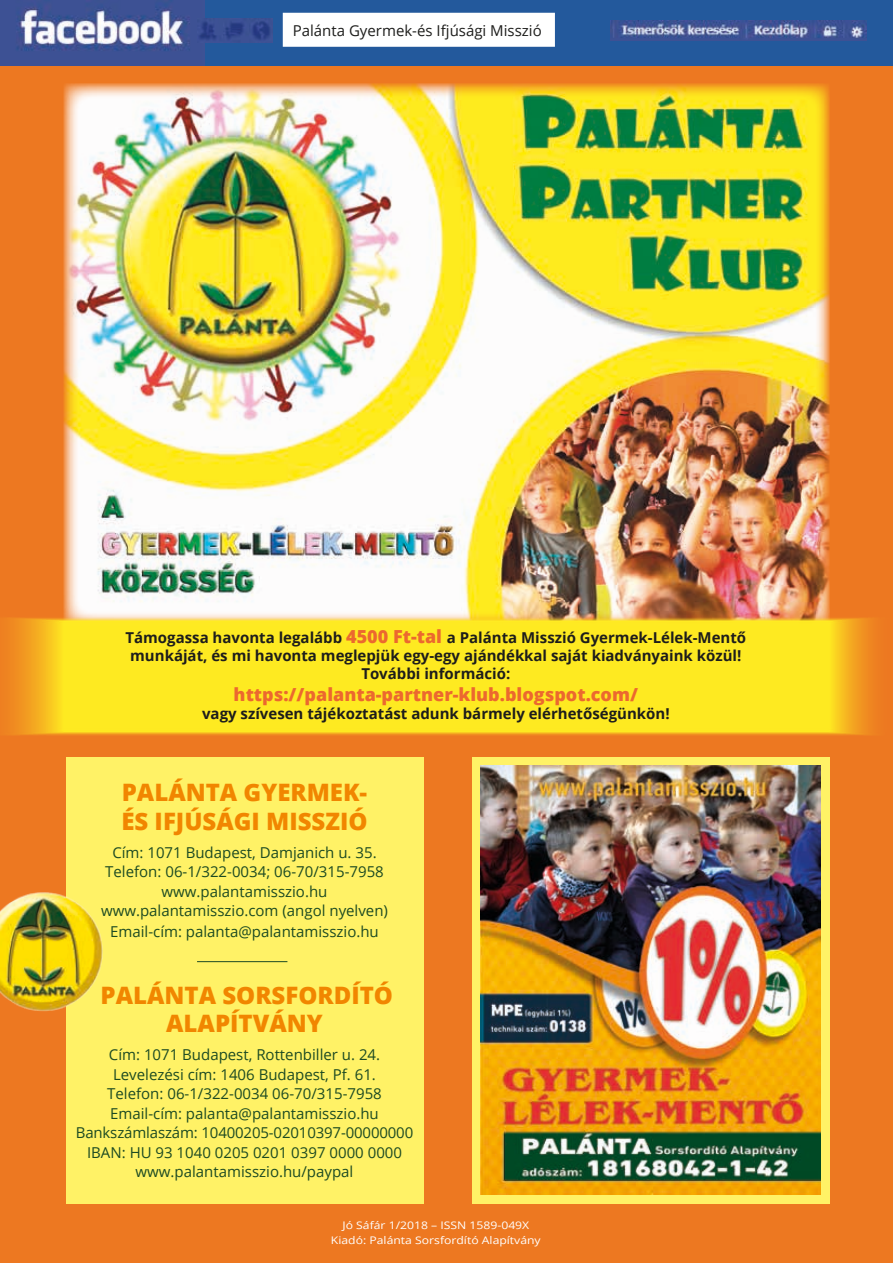
<style>
.page{position:relative;width:893px;height:1263px;background:#ed7821}
.page>*{position:absolute;margin:0;border:0;box-sizing:border-box;transform-origin:0 0}
.t1{font:800 24px/28.8px "Open Sans";color:#f18600}
.t2{font:800 18px "Open Sans";color:#ec6830}
.t3{font:15px/19.5px "Open Sans";color:#1c4a22;text-align:center}
.t4{font:700 15px/18px "Open Sans";color:#1d1d1b;text-align:center}
.t5{font:15px "Open Sans";color:#1d1d1b}
.t6{font:10.5px/15px "Open Sans";color:#fff;text-align:center;scale:1.16 1}
.s1{font-weight:800;font-size:18px;color:#ec6830}
</style>
<div class="page">
<img style="left:64px;top:84px;width:765px;height:533px">
<div style="left:0;top:0;width:893px;height:65px;background:#23599c"></div>
<img style="left:0;top:0;width:205px;height:65px">
<div style="left:284px;top:14px;width:270px;height:32px;background:#fff"></div>
<div style="left:283px;top:13px;width:272px;height:34px;border:2px solid #fff"></div>
<img style="left:198px;top:18px;width:75px;height:24px">
<img style="left:610px;top:20px;width:256px;height:21px">
<svg style="left:5px;top:617px;width:869px;height:118px;background:#fce023"></svg>
<div style="left:66px;top:757px;width:357px;height:446px;background:#fff266"></div>
<hr style="left:197px;top:961px;width:90px;height:1px;background:#1c4a22">
<img style="left:0;top:892px;width:103px;height:120px">
<div style="left:472px;top:757px;width:357px;height:446px;background:#fff266"></div>
<img style="left:480px;top:765px;width:341px;height:430px">
<p class="t5" style="left:293px;top:20px;width:251px">Palánta Gyermek-és Ifjúsági Misszió</p>
<p class="t4" style="left:125px;top:628px;width:622px">Támogassa havonta legalább <span class="s1">4500 Ft-tal</span> a Palánta Misszió Gyermek-Lélek-Mentő munkáját, és mi havonta meglepjük egy-egy ajándékkal saját kiadványaink közül!<br>További információ:</p>
<p class="t2" style="left:234px;top:680px;width:406px">https://palanta-partner-klub.blogspot.com/</p>
<p class="t4" style="left:202px;top:704px;width:469px">vagy szívesen tájékoztatást adunk bármely elérhetőségünkön!</p>
<h1 class="t1" style="left:121px;top:776px;width:248px">PALÁNTA GYERMEK-<br>ÉS IFJÚSÁGI MISSZIÓ</h1>
<p class="t3" style="left:101px;top:842px;width:289px">Cím: 1071 Budapest, Damjanich u. 35.<br>Telefon: 06-1/322-0034; 06-70/315-7958 www.palantamisszio.hu www.palantamisszio.com (angol nyelven)</p>
<p class="t3" style="left:110px;top:921px;width:270px">Email-cím: palanta@palantamisszio.hu</p>
<h1 class="t1" style="left:101px;top:980px;width:294px;text-align:center">PALÁNTA SORSFORDÍTÓ<br>ALAPÍTVÁNY</h1>
<p class="t3" style="left:76px;top:1045px;width:339px">Cím: 1071 Budapest, Rottenbiller u. 24.<br>Levelezési cím: 1406 Budapest, Pf. 61.<br>Telefon: 06-1/322-0034 06-70/315-7958<br>Email-cím: palanta@palantamisszio.hu Bankszámlaszám: 10400205-02010397-00000000<br>IBAN: HU 93 1040 0205 0201 0397 0000 0000 www.palantamisszio.hu/paypal</p>
<p class="t6" style="left:331px;top:1217px;width:182px">Jó Sáfár 1/2018 – ISSN 1589-049X<br>Kiadó: Palánta Sorsfordító Alapítvány</p>
</div>
